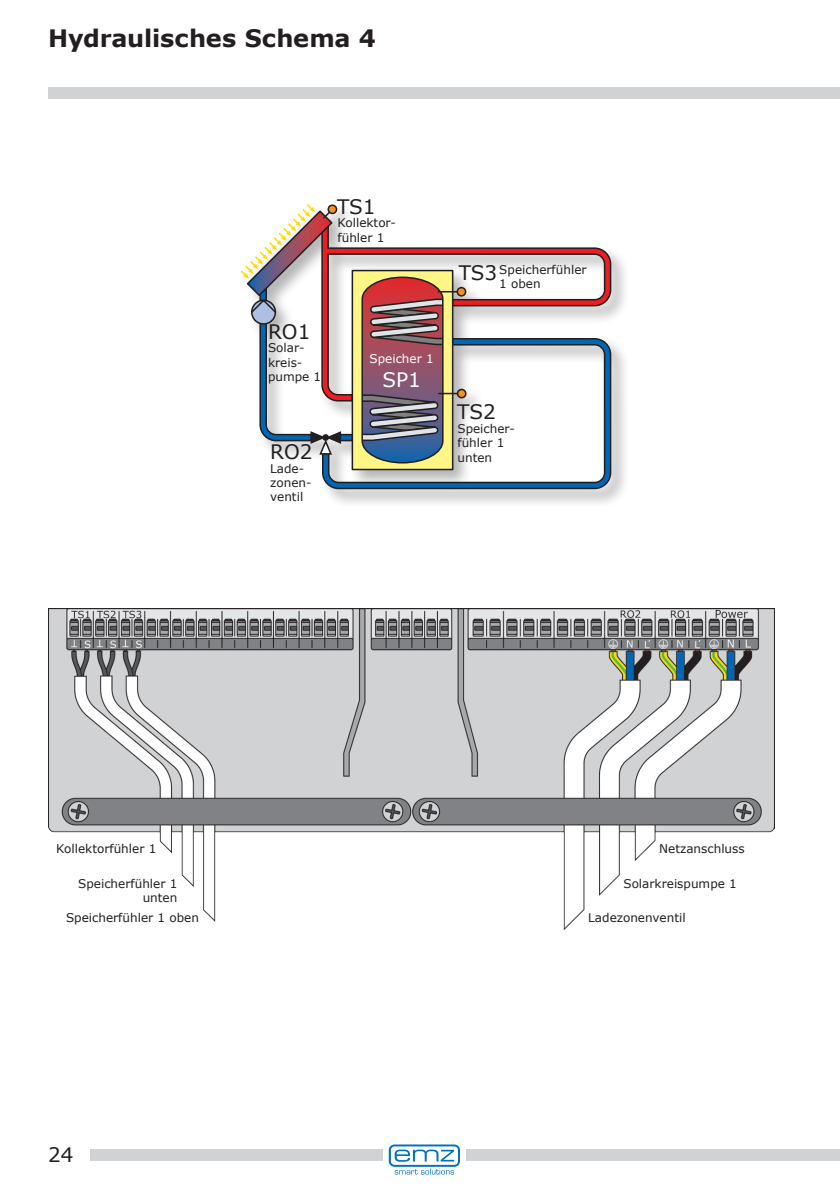
<style>
.page{position:relative;width:840px;height:1191px;background:#fff}
.page>*{position:absolute;margin:0;border:0;box-sizing:border-box;transform-origin:0 0}
.KopfschemataLinks{font:700 24px "Verdana";letter-spacing:-.005em;color:#231f20}
.t1{font:20px "Verdana";color:#231f20}
.t2{font:20px "Verdana";color:#fff}
.t3{font:12px/14.4px "Verdana";color:#231f20}
.t4{font:12px "Verdana";color:#fff}
</style>
<div class="page">
<div style="left:48px;top:87px;width:791px;height:12px;background:#d1d2d4"></div>
<div style="left:466px;top:1149px;width:373px;height:12px;background:#d1d2d4"></div>
<div style="left:90px;top:1149px;width:292px;height:12px;background:#d1d2d4"></div>
<svg style="left:388px;top:1144px;width:71px;height:30px"></svg>
<img style="left:48px;top:608px;width:726px;height:322px">
<div style="left:239px;top:203px;width:391px;height:305px;background:#231f20;opacity:.33"></div>
<svg style="left:342px;top:223px;width:269px;height:114px"></svg>
<svg style="left:321px;top:337px;width:290px;height:153px"></svg>
<div style="left:340px;top:434px;width:12px;height:6px;background:#0166b3"></div>
<div style="left:339px;top:434px;width:14px;height:7px;border:2px solid #231f20"></div>
<svg style="left:350px;top:269px;width:118px;height:202px;background:#a1887b"></svg>
<svg style="left:240px;top:204px;width:102px;height:252px"></svg>
<p class="KopfschemataLinks" style="left:48px;top:22px;width:329px">Hydraulisches Schema 4</p>
<p class="t1" style="left:337px;top:193px;width:40px">TS1</p>
<p class="t3" style="left:337px;top:216px;width:60px">Kollektor&shy;fühler 1</p>
<p class="t1" style="left:268px;top:318px;width:44px">RO1</p>
<p class="t3" style="left:268px;top:341px;width:55px">Solar&shy;kreis&shy;pumpe 1</p>
<p class="t1" style="left:270px;top:438px;width:44px">RO2</p>
<p class="t3" style="left:270px;top:461px;width:43px">Lade&shy;zonen&shy;ventil</p>
<p class="t4" style="left:369px;top:350px;width:66px">Speicher 1</p>
<p class="t2" style="left:382px;top:366px;width:40px">SP1</p>
<p class="t3" style="left:499px;top:262px;width:89px">Speicherfühler<br>1 oben</p>
<p class="t1" style="left:458px;top:259px;width:40px">TS3</p>
<p class="t1" style="left:457px;top:398px;width:40px">TS2</p>
<p class="t3" style="left:457px;top:421px;width:59px">Speicher&shy;fühler 1 unten</p>
<p class="t3" style="left:56px;top:841px;width:101px">Kollektorfühler 1</p>
<p class="t3" style="left:658px;top:841px;width:87px">Netzanschluss</p>
<p class="t3" style="left:78px;top:876px;width:101px;text-align:right">Speicherfühler 1 unten</p>
<p class="t3" style="left:623px;top:876px;width:115px">Solarkreispumpe 1</p>
<p class="t3" style="left:66px;top:910px;width:134px">Speicherfühler 1 oben</p>
<p class="t3" style="left:588px;top:910px;width:99px">Ladezonenventil</p>
<h2 class="t1" style="left:48px;top:1141px;width:27px">24</h2>
</div>
